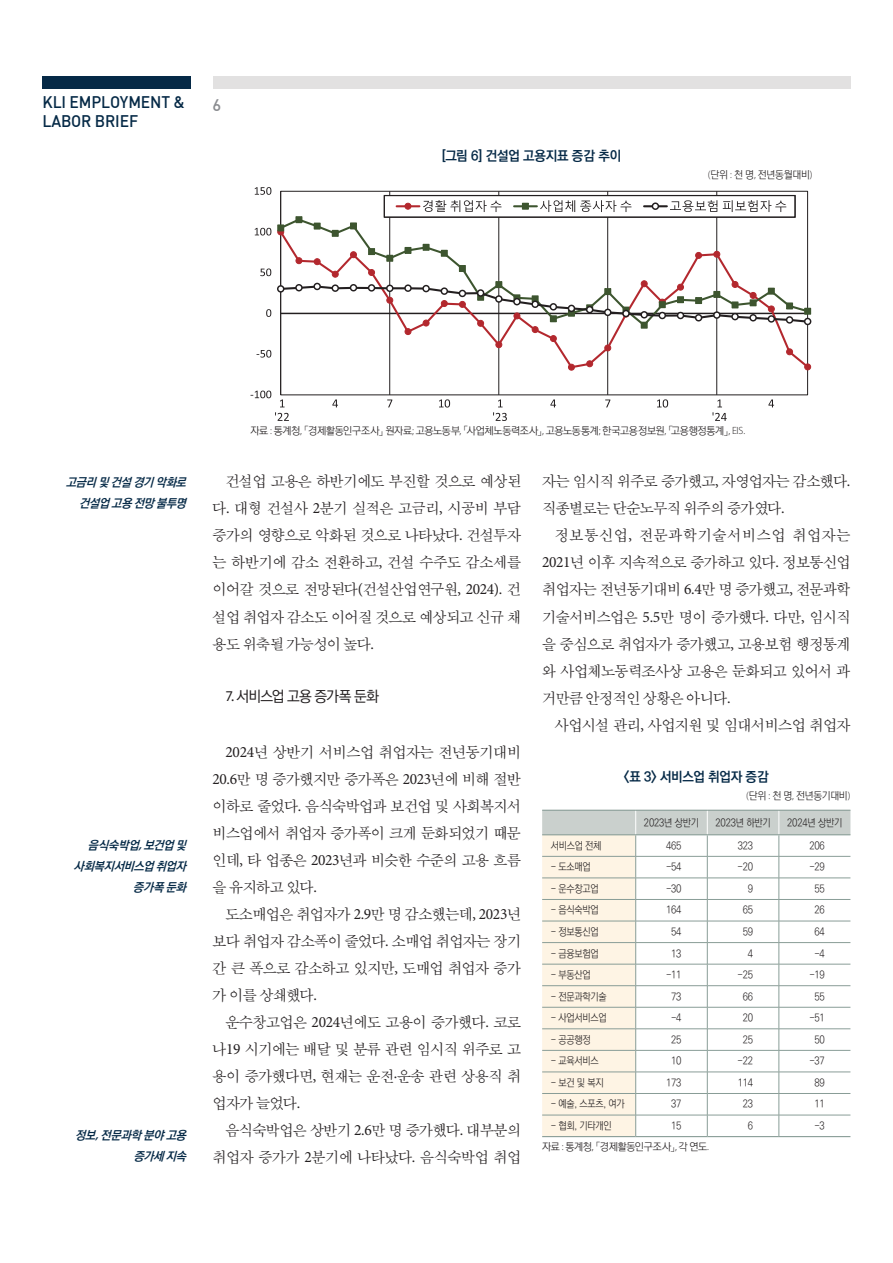
<style>
.page{position:relative;width:893px;height:1263px;background:#fff}
.page>*{position:absolute;margin:0;border:0;box-sizing:border-box;transform-origin:0 0}
.t1{font:16.5px "Dinmed";letter-spacing:-.01em;color:#052946;scale:.95 1}
.t2{font:16.5px "Dinmed";color:#8a8c90}
.본문{font:15.75px/27px "Sand Sm";letter-spacing:-.025em;color:#231f20;text-align:justify}
.소제목{font:500 15px "Ko Pub Dotum";letter-spacing:-.055em;color:#231f20}
.캡션제목{font:700 13.5px "Ko Pub Dotum";letter-spacing:-.02em;color:#052946}
.우_각주{font:italic 700 12px/21px "Ko Pub Dotum";color:#052946;text-align:right}
.표본문{font:300 10.5px "Ko Pub Dotum";letter-spacing:-.025em;color:#231f20;scale:.9 1}
.자료{font:300 10.5px "Ko Pub Dotum";letter-spacing:-.035em;color:#231f20}
.단위{font:300 10.5px "Ko Pub Dotum";letter-spacing:-.025em;color:#231f20}
.s1{font-family:"Myriad Pro"}
.s2{font-family:"Myriad Pro";font-weight:600}
.s3{font-family:"Minion Pro"}
.s4{font-family:"Myriad Pro";font-weight:400}
</style>
<div class="page">
<div style="left:213px;top:77px;width:637px;height:12px;background:#e2e1e1"></div>
<div style="left:43px;top:77px;width:148px;height:12px;background:#052946"></div>
<svg style="left:250px;top:187px;width:561px;height:234px"></svg>
<svg style="left:542px;top:811px;width:308px;height:325px"></svg>
<hr style="left:542px;top:1115px;width:94px;height:1px;background:#899d97">
<hr style="left:636px;top:1115px;width:71px;height:1px;background:#899d97">
<hr style="left:707px;top:1115px;width:72px;height:1px;background:#899d97">
<hr style="left:779px;top:1115px;width:71px;height:1px;background:#899d97">
<hr style="left:542px;top:1136px;width:94px;height:1px;background:#899d97">
<hr style="left:636px;top:1136px;width:71px;height:1px;background:#899d97">
<hr style="left:707px;top:1136px;width:72px;height:1px;background:#899d97">
<hr style="left:779px;top:1136px;width:71px;height:1px;background:#899d97">
<hr style="left:542px;top:810px;width:94px;height:1px;background:#899d97">
<hr style="left:636px;top:810px;width:71px;height:1px;background:#899d97">
<hr style="left:707px;top:810px;width:72px;height:1px;background:#899d97">
<hr style="left:779px;top:810px;width:71px;height:1px;background:#899d97">
<hr style="left:542px;top:834px;width:94px;height:1px;background:#899d97">
<hr style="left:636px;top:834px;width:71px;height:1px;background:#899d97">
<hr style="left:707px;top:834px;width:72px;height:1px;background:#899d97">
<hr style="left:779px;top:834px;width:71px;height:1px;background:#899d97">
<p class="t1" style="left:43px;top:91px;width:152px">KLI EMPLOYMENT &amp;</p>
<p class="t2" style="left:213px;top:95px;width:10px">6</p>
<p class="t1" style="left:43px;top:111px;width:102px">LABOR BRIEF</p>
<p class="캡션제목" style="left:442px;top:149px;width:181px">[그림 6] 건설업 고용지표 증감 추이</p>
<p class="단위" style="left:708px;top:170px;width:106px"><span class="s1">(</span>단위 <span class="s1">:</span> 천 명<span class="s1">,</span> 전년동월대비<span class="s1">)</span></p>
<p class="자료" style="left:250px;top:425px;width:496px">자료 <span class="s1">:</span> 통계청<span class="s1">,</span> 「경제활동인구조사」 원자료<span class="s1">;</span> 고용노동부<span class="s1">,</span> 「사업체노동력조사」<span class="s1">,</span> 고용노동통계<span class="s1">;</span> 한국고용정보원<span class="s1">,</span> 「고용행정통계」<span class="s1">, EIS.</span></p>
<p class="우_각주" style="left:66px;top:472px;width:125px">고금리및건설경기악화로</p>
<p class="우_각주" style="left:79px;top:493px;width:112px">건설업 고용 전망 불투명</p>
<p class="우_각주" style="left:74px;top:836px;width:117px">음식숙박업<span class="s2">,</span>보건업 및 사회복지서비스업 취업자 증가폭 둔화</p>
<p class="우_각주" style="left:75px;top:1125px;width:116px">정보<span class="s2">,</span>전문과학 분야 고용 증가세 지속</p>
<p class="본문" style="left:213px;top:469px;width:310px;text-indent:13px">건설업 고용은 하반기에도 부진할 것으로 예상된 다<span class="s3">.</span> 대형 건설사 <span class="s3">2</span>분기 실적은 고금리<span class="s3">,</span> 시공비 부담 증가의 영향으로 악화된 것으로 나타났다<span class="s3">.</span> 건설투자 는 하반기에 감소 전환하고<span class="s3">,</span> 건설 수주도 감소세를 이어갈 것으로 전망된다<span class="s3">(</span>건설산업연구원<span class="s3">, 2024).</span> 건 설업 취업자 감소도 이어질 것으로 예상되고 신규 채 용도 위축될 가능성이 높다<span class="s3">.</span></p>
<p class="소제목" style="left:225px;top:689px;width:155px"><span class="s4">7.</span> 서비스업 고용 증가폭 둔화</p>
<p class="본문" style="left:213px;top:739px;width:310px;text-indent:13px"><span class="s3">2024</span>년 상반기 서비스업 취업자는 전년동기대비 <span class="s3">20.6</span>만 명 증가했지만 증가폭은 <span class="s3">2023</span>년에 비해 절반 이하로 줄었다<span class="s3">.</span> 음식숙박업과 보건업 및 사회복지서 비스업에서 취업자 증가폭이 크게 둔화되었기 때문 인데<span class="s3">,</span> 타 업종은 <span class="s3">2023</span>년과 비슷한 수준의 고용 흐름 을 유지하고 있다<span class="s3">.</span></p>
<p class="본문" style="left:213px;top:901px;width:310px;text-indent:13px">도소매업은 취업자가 <span class="s3">2.9</span>만 명 감소했는데<span class="s3">, 2023</span>년 보다 취업자 감소폭이 줄었다<span class="s3">.</span> 소매업 취업자는 장기 간 큰 폭으로 감소하고 있지만<span class="s3">,</span> 도매업 취업자 증가 가 이를 상쇄했다<span class="s3">.</span></p>
<p class="본문" style="left:213px;top:1009px;width:310px;text-indent:13px">운수창고업은 <span class="s3">2024</span>년에도 고용이 증가했다<span class="s3">.</span> 코로 나<span class="s3">19</span> 시기에는 배달 및 분류 관련 임시직 위주로 고 용이 증가했다면<span class="s3">,</span> 현재는 운전<span class="s3">·</span>운송 관련 상용직 취 업자가 늘었다<span class="s3">.</span></p>
<p class="본문" style="left:213px;top:1117px;width:310px;text-align:right">음식숙박업은 상반기 <span class="s3">2.6</span>만 명 증가했다<span class="s3">.</span> 대부분의 취업자 증가가 <span class="s3">2</span>분기에 나타났다<span class="s3">.</span> 음식숙박업 취업</p>
<p class="본문" style="left:542px;top:469px;width:310px">자는 임시직 위주로 증가했고<span class="s3">,</span> 자영업자는 감소했다<span class="s3">. </span>직종별로는 단순노무직 위주의 증가였다<span class="s3">.</span></p>
<p class="본문" style="left:542px;top:523px;width:310px;text-indent:13px">정보통신업<span class="s3">,</span> 전문과학기술서비스업 취업자는 <span class="s3">2021</span>년 이후 지속적으로 증가하고 있다<span class="s3">.</span> 정보통신업 취업자는 전년동기대비 <span class="s3">6.4</span>만 명 증가했고<span class="s3">,</span> 전문과학 기술서비스업은 <span class="s3">5.5</span>만 명이 증가했다<span class="s3">.</span> 다만<span class="s3">,</span> 임시직 을 중심으로 취업자가 증가했고<span class="s3">,</span> 고용보험 행정통계 와 사업체노동력조사상 고용은 둔화되고 있어서 과 거만큼 안정적인 상황은 아니다<span class="s3">.</span></p>
<p class="본문" style="left:555px;top:712px;width:297px">사업시설 관리<span class="s3">,</span> 사업지원 및 임대서비스업 취업자</p>
<p class="캡션제목" style="left:624px;top:770px;width:146px">&lt;표 3&gt; 서비스업 취업자 증감</p>
<p class="단위" style="left:746px;top:791px;width:106px"><span class="s1">(</span>단위 <span class="s1">:</span> 천 명<span class="s1">,</span> 전년동기대비<span class="s1">)</span></p>
<p class="표본문" style="left:644px;top:817px;width:63px">2023년 상반기</p>
<p class="표본문" style="left:715px;top:817px;width:63px">2023년 하반기</p>
<p class="표본문" style="left:787px;top:817px;width:63px">2024년 상반기</p>
<p class="표본문" style="left:551px;top:840px;width:58px">서비스업 전체</p>
<p class="표본문" style="left:666px;top:840px;width:19px">465</p>
<p class="표본문" style="left:738px;top:840px;width:19px">323</p>
<p class="표본문" style="left:809px;top:840px;width:19px">206</p>
<p class="표본문" style="left:551px;top:862px;width:46px">- 도소매업</p>
<p class="표본문" style="left:666px;top:862px;width:19px">-54</p>
<p class="표본문" style="left:738px;top:862px;width:19px">-20</p>
<p class="표본문" style="left:809px;top:862px;width:19px">-29</p>
<p class="표본문" style="left:551px;top:883px;width:55px">- 운수창고업</p>
<p class="표본문" style="left:666px;top:883px;width:19px">-30</p>
<p class="표본문" style="left:748px;top:883px;width:7px">9</p>
<p class="표본문" style="left:814px;top:883px;width:13px">55</p>
<p class="표본문" style="left:551px;top:905px;width:55px">- 음식숙박업</p>
<p class="표본문" style="left:666px;top:905px;width:19px">164</p>
<p class="표본문" style="left:743px;top:905px;width:13px">65</p>
<p class="표본문" style="left:814px;top:905px;width:13px">26</p>
<p class="표본문" style="left:551px;top:926px;width:55px">- 정보통신업</p>
<p class="표본문" style="left:671px;top:926px;width:13px">54</p>
<p class="표본문" style="left:743px;top:926px;width:13px">59</p>
<p class="표본문" style="left:814px;top:926px;width:13px">64</p>
<p class="표본문" style="left:551px;top:948px;width:55px">- 금융보험업</p>
<p class="표본문" style="left:671px;top:948px;width:13px">13</p>
<p class="표본문" style="left:748px;top:948px;width:7px">4</p>
<p class="표본문" style="left:814px;top:948px;width:13px">-4</p>
<p class="표본문" style="left:551px;top:970px;width:46px">- 부동산업</p>
<p class="표본문" style="left:666px;top:970px;width:19px">-11</p>
<p class="표본문" style="left:738px;top:970px;width:19px">-25</p>
<p class="표본문" style="left:809px;top:970px;width:19px">-19</p>
<p class="표본문" style="left:551px;top:991px;width:64px">- 전문과학기술</p>
<p class="표본문" style="left:671px;top:991px;width:13px">73</p>
<p class="표본문" style="left:743px;top:991px;width:13px">66</p>
<p class="표본문" style="left:814px;top:991px;width:13px">55</p>
<p class="표본문" style="left:551px;top:1013px;width:64px">- 사업서비스업</p>
<p class="표본문" style="left:671px;top:1013px;width:13px">-4</p>
<p class="표본문" style="left:743px;top:1013px;width:13px">20</p>
<p class="표본문" style="left:809px;top:1013px;width:19px">-51</p>
<p class="표본문" style="left:551px;top:1034px;width:46px">- 공공행정</p>
<p class="표본문" style="left:671px;top:1034px;width:13px">25</p>
<p class="표본문" style="left:743px;top:1034px;width:13px">25</p>
<p class="표본문" style="left:814px;top:1034px;width:13px">50</p>
<p class="표본문" style="left:551px;top:1056px;width:55px">- 교육서비스</p>
<p class="표본문" style="left:671px;top:1056px;width:13px">10</p>
<p class="표본문" style="left:738px;top:1056px;width:19px">-22</p>
<p class="표본문" style="left:809px;top:1056px;width:19px">-37</p>
<p class="표본문" style="left:551px;top:1077px;width:60px">- 보건 및 복지</p>
<p class="표본문" style="left:666px;top:1077px;width:19px">173</p>
<p class="표본문" style="left:738px;top:1077px;width:19px">114</p>
<p class="표본문" style="left:814px;top:1077px;width:13px">89</p>
<p class="표본문" style="left:551px;top:1099px;width:84px">- 예술, 스포츠, 여가</p>
<p class="표본문" style="left:671px;top:1099px;width:13px">37</p>
<p class="표본문" style="left:743px;top:1099px;width:13px">23</p>
<p class="표본문" style="left:814px;top:1099px;width:13px">11</p>
<p class="표본문" style="left:551px;top:1120px;width:69px">- 협회, 기타개인</p>
<p class="표본문" style="left:671px;top:1120px;width:13px">15</p>
<p class="표본문" style="left:748px;top:1120px;width:7px">6</p>
<p class="표본문" style="left:814px;top:1120px;width:13px">-3</p>
<p class="자료" style="left:542px;top:1141px;width:168px">자료 <span class="s1">:</span> 통계청<span class="s1">,</span> 「경제활동인구조사」<span class="s1">,</span> 각 연도<span class="s1">.</span></p>
</div>
